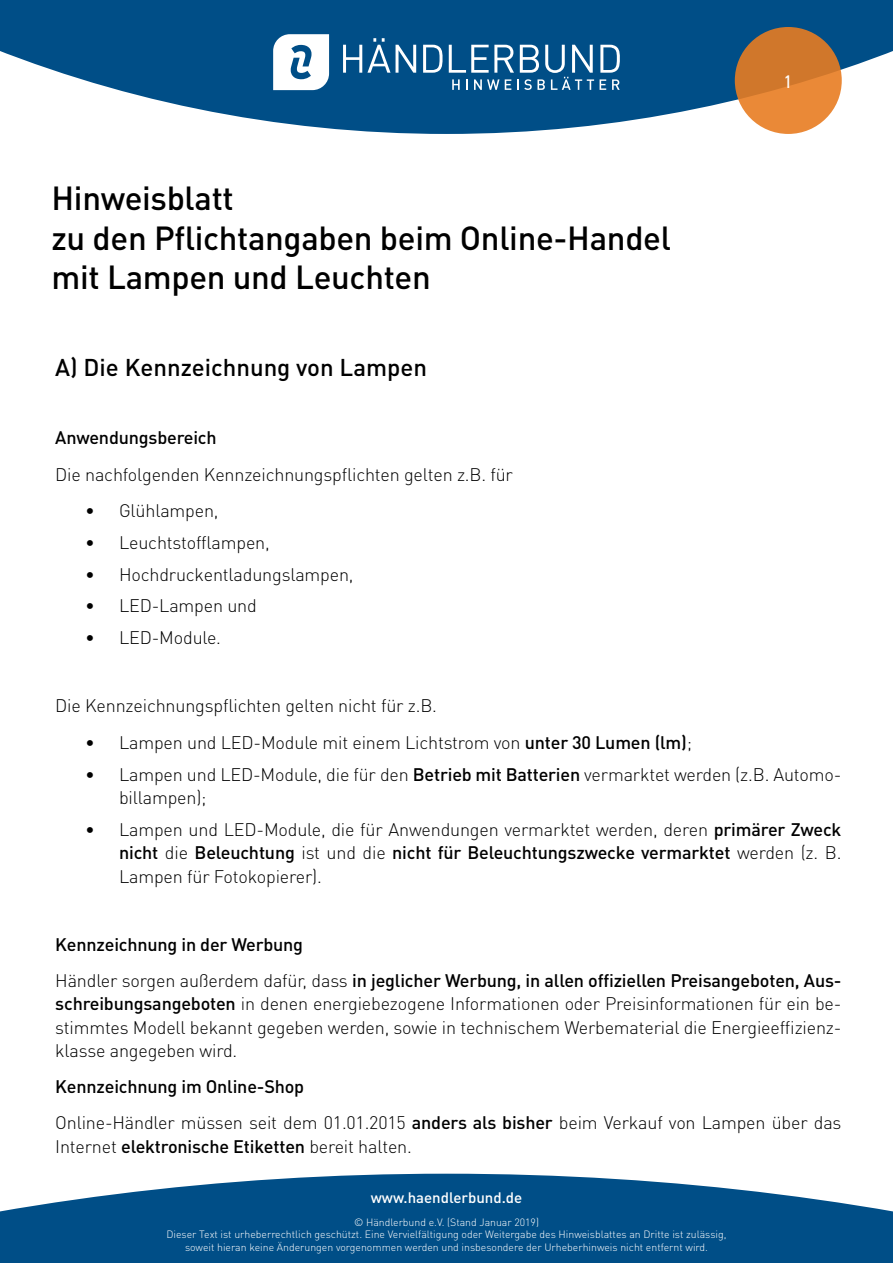
<style>
.page{position:relative;width:893px;height:1263px;background:#fff}
.page>*{position:absolute;margin:0;border:0;box-sizing:border-box;transform-origin:0 0}
.t1{font:500 33px/39.6px "DIN Pro";letter-spacing:-.01em;color:#000}
.t2{font:500 24px "DIN Pro";color:#000}
.t3{font:300 18px/23.4px "DIN Pro";letter-spacing:-.01em;color:#000}
.t4{font:500 18px/36.2px "DIN Pro";letter-spacing:-.01em;color:#000}
.t5{font:condensed 18px "Zurich BT";color:#fff}
.t6{font:500 15px "DIN Pro";color:#fff}
.t7{font:300 10.5px/12.6px "DIN Pro";color:#fff;text-align:center}
.s1{font-weight:500}
.s2{font-weight:300}
</style>
<div class="page">
<svg style="left:0;top:0;width:893px;height:134px;fill:#004e87"></svg>
<svg style="left:735px;top:27px;width:107px;height:107px;background:#da7f31"></svg>
<svg style="left:343px;top:38px;width:47px;height:35px"></svg>
<svg style="left:396px;top:45px;width:20px;height:28px"></svg>
<svg style="left:423px;top:45px;width:20px;height:28px"></svg>
<svg style="left:600px;top:45px;width:20px;height:28px"></svg>
<svg style="left:449px;top:45px;width:145px;height:45px"></svg>
<svg style="left:600px;top:79px;width:6px;height:11px"></svg>
<svg style="left:612px;top:79px;width:8px;height:11px"></svg>
<svg style="left:273px;top:34px;width:56px;height:56px"></svg>
<svg style="left:0;top:1174px;width:893px;height:89px;background:#226697"></svg>
<h1 class="t1" style="left:52px;top:177px;width:621px">Hinweisblatt<br>zu den Pflichtangaben beim Online-Handel mit Lampen und Leuchten</h1>
<h2 class="t2" style="left:55px;top:351px;width:373px">A) Die Kennzeichnung von Lampen</h2>
<p class="t4" style="left:55px;top:419px;width:163px">Anwendungsbereich</p>
<p class="t3" style="left:55px;top:462px;width:459px">Die nachfolgenden Kennzeichnungspflichten gelten z.B. für</p>
<p class="t3" style="left:85px;top:498px;width:135px">• Glühlampen,</p>
<p class="t3" style="left:85px;top:530px;width:186px">• Leuchtstofflampen,</p>
<p class="t3" style="left:85px;top:562px;width:270px">• Hochdruckentladungslampen,</p>
<p class="t3" style="left:85px;top:593px;width:173px">• LED-Lampen und</p>
<p class="t3" style="left:85px;top:625px;width:138px">• LED-Module.</p>
<p class="t5" style="left:784px;top:71px;width:10px">1</p>
<p class="t3" style="left:55px;top:693px;width:383px">Die Kennzeichnungspflichten gelten nicht für z.B.</p>
<p class="t3" style="left:85px;top:730px;width:608px">• Lampen und LED-Module mit einem Lichtstrom von <span class="s1">unter 30 Lumen (lm)</span>;</p>
<p class="t3" style="left:119px;top:761px;width:724px;text-indent:-34px">• Lampen und LED-Module, die für den <span class="s1">Betrieb mit Batterien</span> vermarktet werden (z.B. Automo&shy;billampen);</p>
<p class="t3" style="left:119px;top:817px;width:724px;text-align:justify;text-indent:-34px">• Lampen und LED-Module, die für Anwendungen vermarktet werden, deren <span class="s1">primärer Zweck nicht</span> die <span class="s1">Beleuchtung</span> ist und die <span class="s1">nicht für Beleuchtungszwecke vermarktet</span> werden (z. B.<br>Lampen für Fotokopierer).</p>
<p class="t4" style="left:55px;top:925px;width:788px">Kennzeichnung in der Werbung<br><span class="s2">Händler sorgen außerdem dafür, dass</span> in jeglicher Werbung, in allen offiziellen Preisangeboten, Aus-</p>
<p class="t3" style="left:55px;top:991px;width:788px;text-align:justify"><span class="s1">schreibungsangeboten</span> in denen energiebezogene Informationen oder Preisinformationen für ein be&shy;stimmtes Modell bekannt gegeben werden, sowie in technischem Werbematerial die Energieeffizienz&shy;klasse angegeben wird.</p>
<p class="t3" style="left:55px;top:1068px;width:788px;line-height:36.2px"><span class="s1">Kennzeichnung im Online-Shop<br></span>Online-Händler müssen seit dem 01.01.2015 <span class="s1">anders als bisher</span> beim Verkauf von Lampen über das</p>
<p class="t4" style="left:55px;top:1127px;width:358px"><span class="s2">Internet</span> elektronische Etiketten <span class="s2">bereit halten.</span></p>
<p class="t6" style="left:371px;top:1187px;width:153px">www.haendlerbund.de</p>
<p class="t7" style="left:166px;top:1215px;width:562px">© Händlerbund e.V. (Stand Januar 2019)<br>Dieser Text ist urheberrechtlich geschützt. Eine Vervielfältigung oder Weitergabe des Hinweisblattes an Dritte ist zulässig, soweit hieran keine Änderungen vorgenommen werden und insbesondere der Urheberhinweis nicht entfernt wird.</p>
</div>
